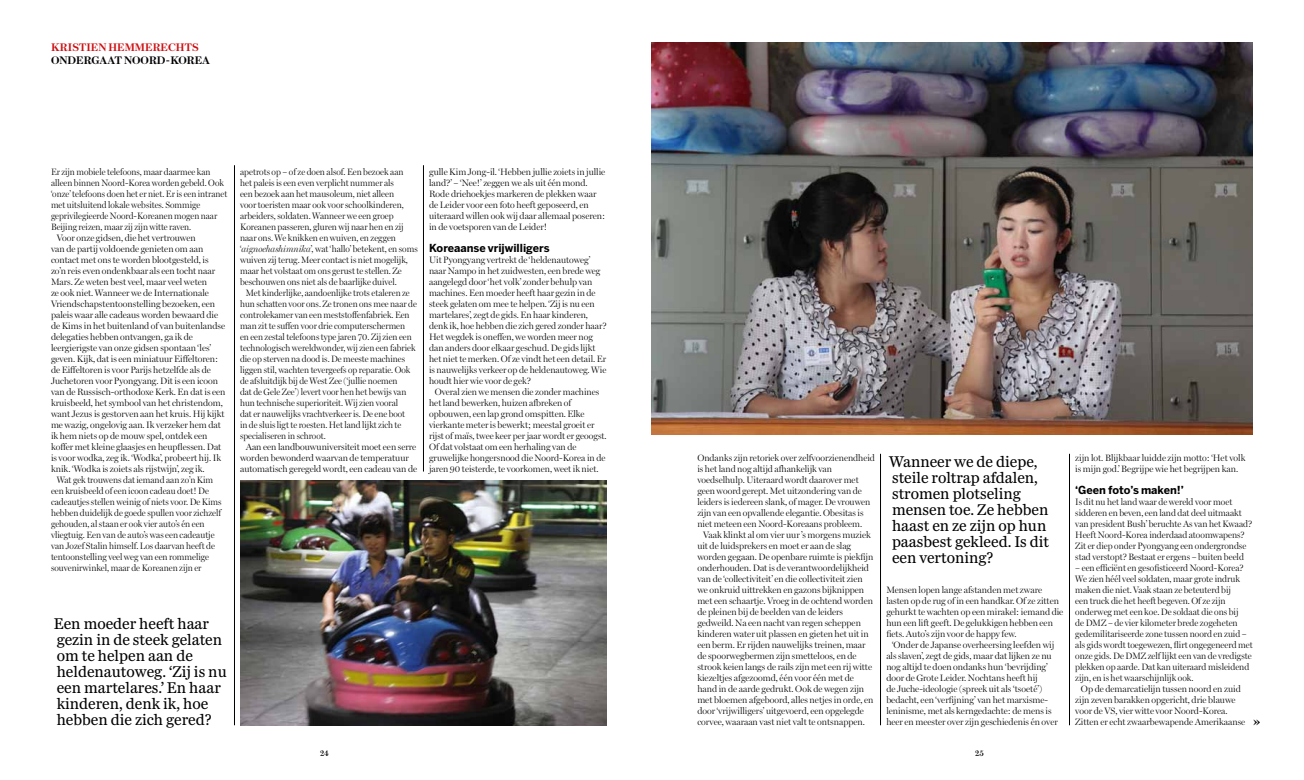
<style>
.page{position:relative;width:1304px;height:780px;background:#fff}
.page>*{position:absolute;margin:0;border:0;box-sizing:border-box;transform-origin:0 0}
.t1{font:16px/16px "Miller Daily Two";color:#000}
.t2{font:700 12px "Escrow";color:#000}
.t3{font:700 11px "Benton Sans";color:#000}
.t4{font:700 11px "Escrow";color:#000}
.t5{font:700 11px "Escrow";color:#cd1013}
.t6{font:300 9.3px/11px "Miller Display";color:#000}
.t7{font:300 9.3px/11px "Miller Display";color:#000;scale:.95 1}
.t8{font:300 9.3px/11px "Miller Display";color:#000;scale:.96 1}
.t9{font:600 8px "Escrow";color:#000}
.s1{font-style:italic}
</style>
<div class="page">
<hr style="left:234px;top:165px;width:1px;height:560px;background:#000">
<hr style="left:423px;top:165px;width:1px;height:306px;background:#000">
<hr style="left:880px;top:454px;width:1px;height:271px;background:#000">
<hr style="left:1069px;top:454px;width:1px;height:271px;background:#000">
<img style="left:652px;top:43px;width:601px;height:391px">
<img style="left:240px;top:480px;width:367px;height:245px">
<p class="t5" style="left:51px;top:40px;width:149px">KRISTIEN HEMMERECHTS</p>
<p class="t4" style="left:51px;top:53px;width:160px">ONDERGAAT NOORD-KOREA</p>
<p class="t7" style="left:51px;top:166px;width:169px">Er zijn mobiele telefoons, maar daarmee kan</p>
<p class="t7" style="left:51px;top:177px;width:184px">alleen binnen Noord-Korea worden gebeld. Ook</p>
<p class="t7" style="left:51px;top:188px;width:187px">‘onze’ telefoons doen het er niet. Er is een intranet</p>
<p class="t7" style="left:51px;top:199px;width:159px">met uitsluitend lokale websites. Sommige</p>
<p class="t7" style="left:51px;top:210px;width:177px">geprivilegieerde Noord-Koreanen mogen naar</p>
<p class="t7" style="left:51px;top:221px;width:149px">Beijing reizen, maar zij zijn witte raven.</p>
<p class="t6" style="left:57px;top:232px;width:141px">Voor onze gidsen, die het vertrouwen</p>
<p class="t6" style="left:51px;top:243px;width:154px">van de partij voldoende genieten om aan</p>
<p class="t6" style="left:51px;top:254px;width:159px">contact met ons te worden blootgesteld, is</p>
<p class="t6" style="left:51px;top:265px;width:166px">zo’n reis even ondenkbaar als een tocht naar</p>
<p class="t6" style="left:51px;top:276px;width:158px">Mars. Ze weten best veel, maar veel weten</p>
<p class="t6" style="left:51px;top:287px;width:160px">ze ook niet. Wanneer we de Internationale</p>
<p class="t6" style="left:51px;top:298px;width:166px">Vriendschapstentoonstelling bezoeken, een</p>
<p class="t6" style="left:51px;top:309px;width:169px">paleis waar alle cadeaus worden bewaard die</p>
<p class="t6" style="left:51px;top:320px;width:176px">de Kims in het buitenland of van buitenlandse</p>
<p class="t6" style="left:51px;top:331px;width:143px">delegaties hebben ontvangen, ga ik de</p>
<p class="t6" style="left:51px;top:342px;width:162px">leergierigste van onze gidsen spontaan ‘les’</p>
<p class="t6" style="left:51px;top:353px;width:169px">geven. Kijk, dat is een miniatuur Eiffeltoren:</p>
<p class="t6" style="left:51px;top:364px;width:161px">de Eiffeltoren is voor Parijs hetzelfde als de</p>
<p class="t6" style="left:51px;top:375px;width:169px">Juchetoren voor Pyongyang. Dit is een icoon</p>
<p class="t6" style="left:51px;top:386px;width:176px">van de Russisch-orthodoxe Kerk. En dat is een</p>
<p class="t6" style="left:51px;top:397px;width:173px">kruisbeeld, het symbool van het christendom,</p>
<p class="t6" style="left:51px;top:408px;width:175px">want Jezus is gestorven aan het kruis. Hij kijkt</p>
<p class="t6" style="left:51px;top:419px;width:171px">me wazig, ongelovig aan. Ik verzeker hem dat</p>
<p class="t6" style="left:51px;top:430px;width:158px">ik hem niets op de mouw spel, ontdek een</p>
<p class="t6" style="left:51px;top:441px;width:172px">koffer met kleine glaasjes en heupflessen. Dat</p>
<p class="t6" style="left:51px;top:452px;width:172px">is voor wodka, zeg ik. ‘Wodka’, probeert hij. Ik</p>
<p class="t6" style="left:51px;top:463px;width:155px">knik. ‘Wodka is zoiets als rijstwijn’, zeg ik.</p>
<p class="t8" style="left:57px;top:474px;width:165px">Wat gek trouwens dat iemand aan zo’n Kim</p>
<p class="t8" style="left:51px;top:485px;width:166px">een kruisbeeld of een icoon cadeau doet! De</p>
<p class="t8" style="left:51px;top:496px;width:179px">cadeautjes stellen weinig of niets voor. De Kims</p>
<p class="t8" style="left:51px;top:507px;width:179px">hebben duidelijk de goede spullen voor zichzelf</p>
<p class="t8" style="left:51px;top:518px;width:161px">gehouden, al staan er ook vier auto’s én een</p>
<p class="t8" style="left:51px;top:529px;width:172px">vliegtuig. Een van de auto’s was een cadeautje</p>
<p class="t8" style="left:51px;top:540px;width:172px">van Jozef Stalin himself. Los daarvan heeft de</p>
<p class="t8" style="left:51px;top:551px;width:166px">tentoonstelling veel weg van een rommelige</p>
<p class="t8" style="left:51px;top:562px;width:158px">souvenirwinkel, maar de Koreanen zijn er</p>
<h1 class="t1" style="left:54px;top:615px;width:174px">Een moeder heeft haar gezin in de steek gelaten om te helpen aan de heldenautoweg. ‘Zij is nu een martelares.’ En haar kinderen, denk ik, hoe hebben die zich gered?</h1>
<p class="t8" style="left:240px;top:166px;width:187px">apetrots op – of ze doen alsof. Een bezoek aan het paleis is een even verplicht nummer als<br>een bezoek aan het mausoleum, niet alleen<br>voor toeristen maar ook voor schoolkinderen, arbeiders, soldaten. Wanneer we een groep Koreanen passeren, gluren wij naar hen en zij naar ons. We knikken en wuiven, en zeggen ‘<span class="s1">aignoehashimnika</span>’, wat ‘hallo’ betekent, en soms wuiven zij terug. Meer contact is niet mogelijk, maar het volstaat om ons gerust te stellen. Ze beschouwen ons niet als de baarlijke duivel.</p>
<p class="t7" style="left:240px;top:287px;width:188px;text-indent:6px">Met kinderlijke, aandoenlijke trots etaleren ze hun schatten voor ons. Ze tronen ons mee naar de controlekamer van een meststoffenfabriek. Een man zit te suffen voor drie computerschermen<br>en een zestal telefoons type jaren 70. Zij zien een technologisch wereldwonder, wij zien een fabriek die op sterven na dood is. De meeste machines liggen stil, wachten tevergeefs op reparatie. Ook de afsluitdijk bij de West Zee (‘jullie noemen<br>dat de Gele Zee’) levert voor hen het bewijs van hun technische superioriteit. Wij zien vooral<br>dat er nauwelijks vrachtverkeer is. De ene boot<br>in de sluis ligt te roesten. Het land lijkt zich te specialiseren in schroot.</p>
<p class="t6" style="left:240px;top:441px;width:179px;text-indent:6px">Aan een landbouwuniversiteit moet een serre worden bewonderd waarvan de temperatuur automatisch geregeld wordt, een cadeau van de</p>
<p class="t6" style="left:429px;top:166px;width:178px">gulle Kim Jong-il. ‘Hebben jullie zoiets in jullie land?’ – ‘Nee!’ zeggen we als uit één mond.<br>Rode driehoekjes markeren de plekken waar de Leider voor een foto heeft geposeerd, en uiteraard willen ook wij daar allemaal poseren: in de voetsporen van de Leider!</p>
<p class="t3" style="left:429px;top:241px;width:122px">Koreaanse vrijwilligers</p>
<p class="t6" style="left:429px;top:254px;width:179px">Uit Pyongyang vertrekt de ‘heldenautoweg’ naar Nampo in het zuidwesten, een brede weg aangelegd door ‘het volk’ zonder behulp van machines. Een moeder heeft haar gezin in de steek gelaten om mee te helpen. ‘Zij is nu een martelares’, zegt de gids. En haar kinderen, denk ik, hoe hebben die zich gered zonder haar?<br>Het wegdek is oneffen, we worden meer nog dan anders door elkaar geschud. De gids lijkt het niet te merken. Of ze vindt het een detail. Er is nauwelijks verkeer op de heldenautoweg. Wie houdt hier wie voor de gek?</p>
<p class="t6" style="left:429px;top:386px;width:179px;text-indent:6px">Overal zien we mensen die zonder machines het land bewerken, huizen afbreken of opbouwen, een lap grond omspitten. Elke vierkante meter is bewerkt; meestal groeit er rijst of maïs, twee keer per jaar wordt er geoogst.<br>Of dat volstaat om een herhaling van de gruwelijke hongersnood die Noord-Korea in de jaren 90 teisterde, te voorkomen, weet ik niet.</p>
<p class="t6" style="left:697px;top:452px;width:179px">Ondanks zijn retoriek over zelfvoorzienendheid is het land nog altijd afhankelijk van voedselhulp. Uiteraard wordt daarover met geen woord gerept. Met uitzondering van de leiders is iedereen slank, of mager. De vrouwen zijn van een opvallende elegantie. Obesitas is niet meteen een Noord-Koreaans probleem.</p>
<p class="t6" style="left:697px;top:529px;width:178px;text-indent:6px">Vaak klinkt al om vier uur ’s morgens muziek uit de luidsprekers en moet er aan de slag worden gegaan. De openbare ruimte is piekfijn onderhouden. Dat is de verantwoordelijkheid van de ‘collectiviteit’ en die collectiviteit zien we onkruid uittrekken en gazons bijknippen met een schaartje. Vroeg in de ochtend worden de pleinen bij de beelden van de leiders gedweild. Na een nacht van regen scheppen kinderen water uit plassen en gieten het uit in een berm. Er rijden nauwelijks treinen, maar de spoorwegbermen zijn smetteloos, en de strook keien langs de rails zijn met een rij witte kiezeltjes afgezoomd, één voor één met de hand in de aarde gedrukt. Ook de wegen zijn met bloemen afgeboord, alles netjes in orde, en door ‘vrijwilligers’ uitgevoerd, een opgelegde corvee, waaraan vast niet valt te ontsnappen.</p>
<h1 class="t1" style="left:889px;top:453px;width:161px">Wanneer we de diepe, steile roltrap afdalen, stromen plotseling mensen toe. Ze hebben haast en ze zijn op hun paasbest gekleed. Is dit een vertoning?</h1>
<p class="t6" style="left:886px;top:584px;width:178px">Mensen lopen lange afstanden met zware lasten op de rug of in een handkar. Of ze zitten gehurkt te wachten op een mirakel: iemand die hun een lift geeft. De gelukkigen hebben een fiets. Auto’s zijn voor de happy few.</p>
<p class="t6" style="left:886px;top:639px;width:173px;text-indent:6px">‘Onder de Japanse overheersing leefden wij als slaven’, zegt de gids, maar dat lijken ze nu nog altijd te doen ondanks hun ‘bevrijding’ door de Grote Leider. Nochtans heeft hij<br>de Juche-ideologie (spreek uit als ‘tsoeté’) bedacht, een ‘verfijning’ van het marxisme&shy;leninisme, met als kerngedachte: de mens is heer en meester over zijn geschiedenis én over</p>
<p class="t9" style="left:320px;top:747px;width:11px">24</p>
<p class="t9" style="left:975px;top:747px;width:10px">25</p>
<p class="t6" style="left:1075px;top:452px;width:172px">zijn lot. Blijkbaar luidde zijn motto: ‘Het volk is mijn god.’ Begrijpe wie het begrijpen kan.</p>
<p class="t3" style="left:1075px;top:483px;width:110px">‘Geen foto’s maken!’</p>
<p class="t6" style="left:1075px;top:496px;width:179px">Is dit nu het land waar de wereld voor moet sidderen en beven, een land dat deel uitmaakt van president Bush’ beruchte As van het Kwaad?<br>Heeft Noord-Korea inderdaad atoomwapens?<br>Zit er diep onder Pyongyang een ondergrondse stad verstopt? Bestaat er ergens – buiten beeld</p>
<p class="t6" style="left:1075px;top:562px;width:179px">– een efficiënt en gesofisticeerd Noord-Korea?<br>We zien héél veel soldaten, maar grote indruk maken die niet. Vaak staan ze beteuterd bij<br>een truck die het heeft begeven. Of ze zijn onderweg met een koe. De soldaat die ons bij<br>de DMZ – de vier kilometer brede zogeheten gedemilitariseerde zone tussen noord en zuid – als gids wordt toegewezen, flirt ongegeneerd met onze gids. De DMZ zelf lijkt een van de vredigste plekken op aarde. Dat kan uiteraard misleidend zijn, en is het waarschijnlijk ook.</p>
<p class="t6" style="left:1075px;top:683px;width:171px;text-indent:6px">Op de demarcatielijn tussen noord en zuid zijn zeven barakken opgericht, drie blauwe voor de VS, vier witte voor Noord-Korea.<br>Zitten er echt zwaarbewapende Amerikaanse</p>
<p class="t2" style="left:1253px;top:713px;width:9px">»</p>
</div>
